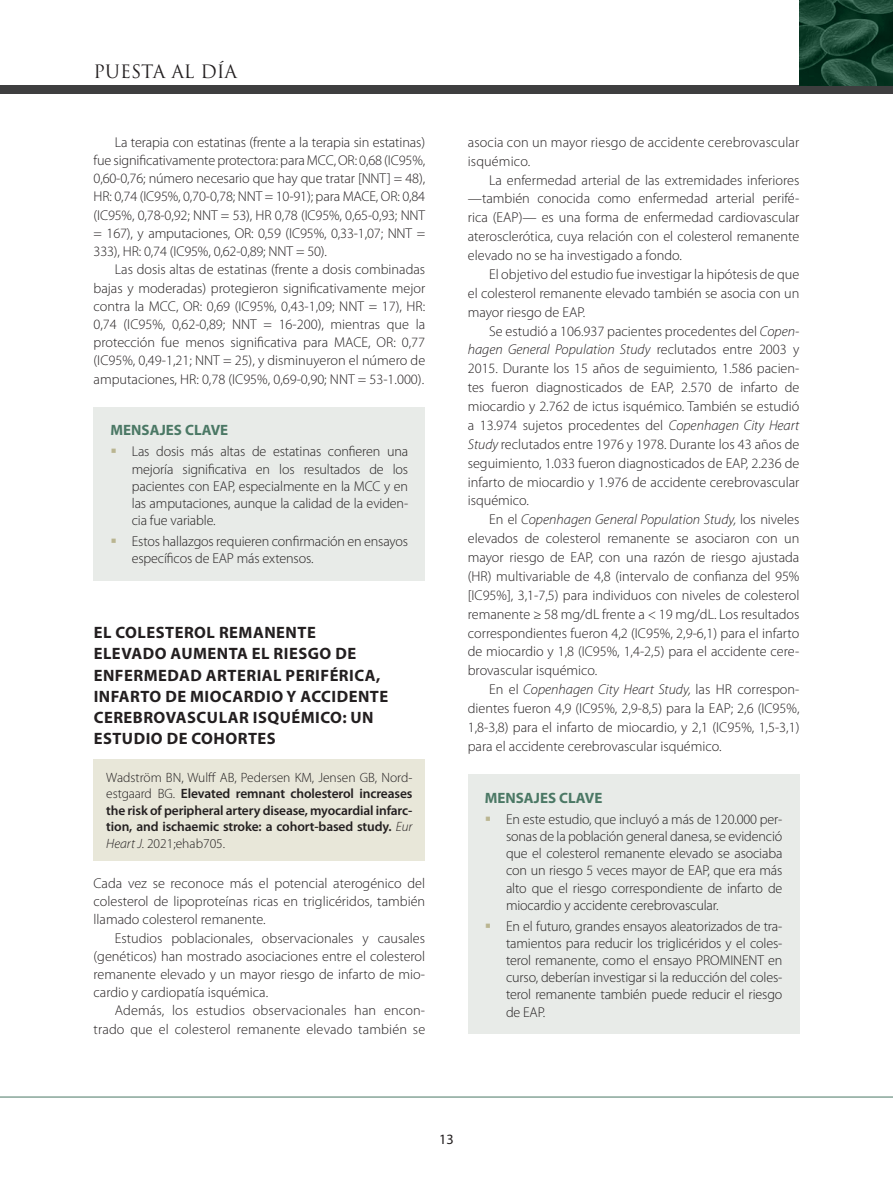
<style>
.page{position:relative;width:893px;height:1191px;background:#fff}
.page>*{position:absolute;margin:0;border:0;box-sizing:border-box;transform-origin:0 0}
.t1{font:18px "Trajan Pro 3";color:#231f20}
.t2{font:700 16.5px/21.1px "Myriad Pro";letter-spacing:.03em;color:#231f20}
.t3{font:700 15px "Myriad Pro";color:#4b7865}
.t4{font:300 14.25px/18.9px "Myriad Pro";color:#231f20;text-align:justify}
.t5{font:14.25px "Myriad Pro";color:#231f20}
.t6{font:600 13.5px/16.5px "Myriad Pro";letter-spacing:-.01em;color:#231f20;text-align:justify}
.s1{color:#bab591}
.s2{font-weight:300}
.s3{font-weight:300;font-style:italic}
.s4{font-style:italic}
</style>
<div class="page">
<hr style="left:0;top:1096px;width:893px;height:1px;background:#4b7865">
<div style="left:0;top:85px;width:893px;height:9px;background:#3e3e3f"></div>
<img style="left:799px;top:0;width:94px;height:85px">
<div style="left:94px;top:407px;width:331px;height:173px;background:#e8ebe8"></div>
<div style="left:94px;top:759px;width:331px;height:101px;background:#e8e7d9"></div>
<div style="left:468px;top:774px;width:331px;height:259px;background:#e8ebe8"></div>
<p class="t1" style="left:94px;top:59px;width:145px">PUESTA AL DÍA</p>
<p class="t4" style="left:94px;top:133px;width:333px;line-height:18.1px;text-indent:21px">La terapia con estatinas (frente a la terapia sin estatinas) fue significativamente protectora: para MCC, OR: 0,68 (IC95%, 0,60-0,76; número necesario que hay que tratar [NNT] = 48), HR: 0,74 (IC95%, 0,70-0,78; NNT = 10-91); para MACE, OR: 0,84 (IC95%, 0,78-0,92; NNT = 53), HR 0,78 (IC95%, 0,65-0,93; NNT = 167), y amputaciones, OR: 0,59 (IC95%, 0,33-1,07; NNT = 333), HR: 0,74 (IC95%, 0,62-0,89; NNT = 50).</p>
<p class="t4" style="left:94px;top:261px;width:333px;line-height:18.1px;text-indent:21px">Las dosis altas de estatinas (frente a dosis combinadas bajas y moderadas) protegieron significativamente mejor contra la MCC, OR: 0,69 (IC95%, 0,43-1,09; NNT = 17), HR:<br>0,74 (IC95%, 0,62-0,89; NNT = 16-200), mientras que la protección fue menos significativa para MACE, OR: 0,77 (IC95%, 0,49-1,21; NNT = 25), y disminuyeron el número de amputaciones, HR: 0,78 (IC95%, 0,69-0,90; NNT = 53-1.000).</p>
<p class="t3" style="left:111px;top:422px;width:119px">MENSAJES CLAVE</p>
<p class="t4" style="left:132px;top:443px;width:278px;line-height:17.1px;text-indent:-21px"><span class="s1">▪</span> Las dosis más altas de estatinas confieren una mejoría significativa en los resultados de los pacientes con EAP, especialmente en la MCC y en las amputaciones, aunque la calidad de la eviden&shy;cia fue variable.</p>
<p class="t4" style="left:132px;top:533px;width:278px;line-height:17.1px;text-indent:-21px"><span class="s1">▪</span> Estos hallazgos requieren confirmación en ensayos específicos de EAP más extensos.</p>
<p class="t2" style="left:94px;top:622px;width:296px">EL COLESTEROL REMANENTE<br>ELEVADO AUMENTA EL RIESGO DE<br>ENFERMEDAD ARTERIAL PERIFÉRICA,<br>INFARTO DE MIOCARDIO Y ACCIDENTE<br>CEREBROVASCULAR ISQUÉMICO: UN<br>ESTUDIO DE COHORTES</p>
<p class="t6" style="left:106px;top:769px;width:308px"><span class="s2">Wadström BN, Wulff AB, Pedersen KM, Jensen GB, Nord&shy;estgaard BG.</span> Elevated remnant cholesterol increases the risk of peripheral artery disease, myocardial infarc&shy;tion, and ischaemic stroke: a cohort-based study. <span class="s3">Eur Heart J.</span> <span class="s2">2021;ehab705.</span></p>
<p class="t4" style="left:94px;top:874px;width:333px;line-height:18.1px">Cada vez se reconoce más el potencial aterogénico del colesterol de lipoproteínas ricas en triglicéridos, también llamado colesterol remanente.</p>
<p class="t4" style="left:94px;top:929px;width:333px;line-height:18.1px;text-indent:21px">Estudios poblacionales, observacionales y causales (genéticos) han mostrado asociaciones entre el colesterol remanente elevado y un mayor riesgo de infarto de mio&shy;cardio y cardiopatía isquémica.</p>
<p class="t4" style="left:94px;top:1001px;width:333px;line-height:18.1px;text-align:right">Además, los estudios observacionales han encon&shy;trado que el colesterol remanente elevado también se</p>
<p class="t4" style="left:468px;top:133px;width:333px">asocia con un mayor riesgo de accidente cerebrovascular isquémico.</p>
<p class="t4" style="left:468px;top:171px;width:333px;text-indent:21px">La enfermedad arterial de las extremidades inferiores —también conocida como enfermedad arterial perifé&shy;rica (EAP)— es una forma de enfermedad cardiovascular aterosclerótica, cuya relación con el colesterol remanente elevado no se ha investigado a fondo.</p>
<p class="t4" style="left:468px;top:265px;width:333px;text-indent:21px">El objetivo del estudio fue investigar la hipótesis de que el colesterol remanente elevado también se asocia con un mayor riesgo de EAP.</p>
<p class="t4" style="left:468px;top:321px;width:333px;text-indent:21px">Se estudió a 106.937 pacientes procedentes del <span class="s4">Copen&shy;hagen General Population Study</span> reclutados entre 2003 y 2015. Durante los 15 años de seguimiento, 1.586 pacien&shy;tes fueron diagnosticados de EAP, 2.570 de infarto de miocardio y 2.762 de ictus isquémico. También se estudió a 13.974 sujetos procedentes del <span class="s4">Copenhagen City Heart Study</span> reclutados entre 1976 y 1978. Durante los 43 años de seguimiento, 1.033 fueron diagnosticados de EAP, 2.236 de infarto de miocardio y 1.976 de accidente cerebrovascular isquémico.</p>
<p class="t4" style="left:468px;top:510px;width:333px;text-indent:21px">En el <span class="s4">Copenhagen General Population Study,</span> los niveles elevados de colesterol remanente se asociaron con un mayor riesgo de EAP, con una razón de riesgo ajustada (HR) multivariable de 4,8 (intervalo de confianza del 95% [IC95%], 3,1-7,5) para individuos con niveles de colesterol remanente ≥ 58 mg/dL frente a &lt; 19 mg/dL. Los resultados correspondientes fueron 4,2 (IC95%, 2,9-6,1) para el infarto de miocardio y 1,8 (IC95%, 1,4-2,5) para el accidente cere&shy;brovascular isquémico.</p>
<p class="t4" style="left:468px;top:680px;width:333px;text-indent:21px">En el <span class="s4">Copenhagen City Heart Study,</span> las HR correspon&shy;dientes fueron 4,9 (IC95%, 2,9-8,5) para la EAP; 2,6 (IC95%, 1,8-3,8) para el infarto de miocardio, y 2,1 (IC95%, 1,5-3,1) para el accidente cerebrovascular isquémico.</p>
<p class="t3" style="left:485px;top:789px;width:119px">MENSAJES CLAVE</p>
<p class="t4" style="left:506px;top:811px;width:278px;line-height:17.1px;text-indent:-21px"><span class="s1">▪</span> En este estudio, que incluyó a más de 120.000 per&shy;sonas de la población general danesa, se evidenció que el colesterol remanente elevado se asociaba con un riesgo 5 veces mayor de EAP, que era más alto que el riesgo correspondiente de infarto de miocardio y accidente cerebrovascular.</p>
<p class="t4" style="left:506px;top:918px;width:278px;line-height:17.1px;text-indent:-21px"><span class="s1">▪</span> En el futuro, grandes ensayos aleatorizados de tra&shy;tamientos para reducir los triglicéridos y el coles&shy;terol remanente, como el ensayo PROMINENT en curso, deberían investigar si la reducción del coles&shy;terol remanente también puede reducir el riesgo de EAP.</p>
<p class="t5" style="left:439px;top:1131px;width:16px">13</p>
</div>
